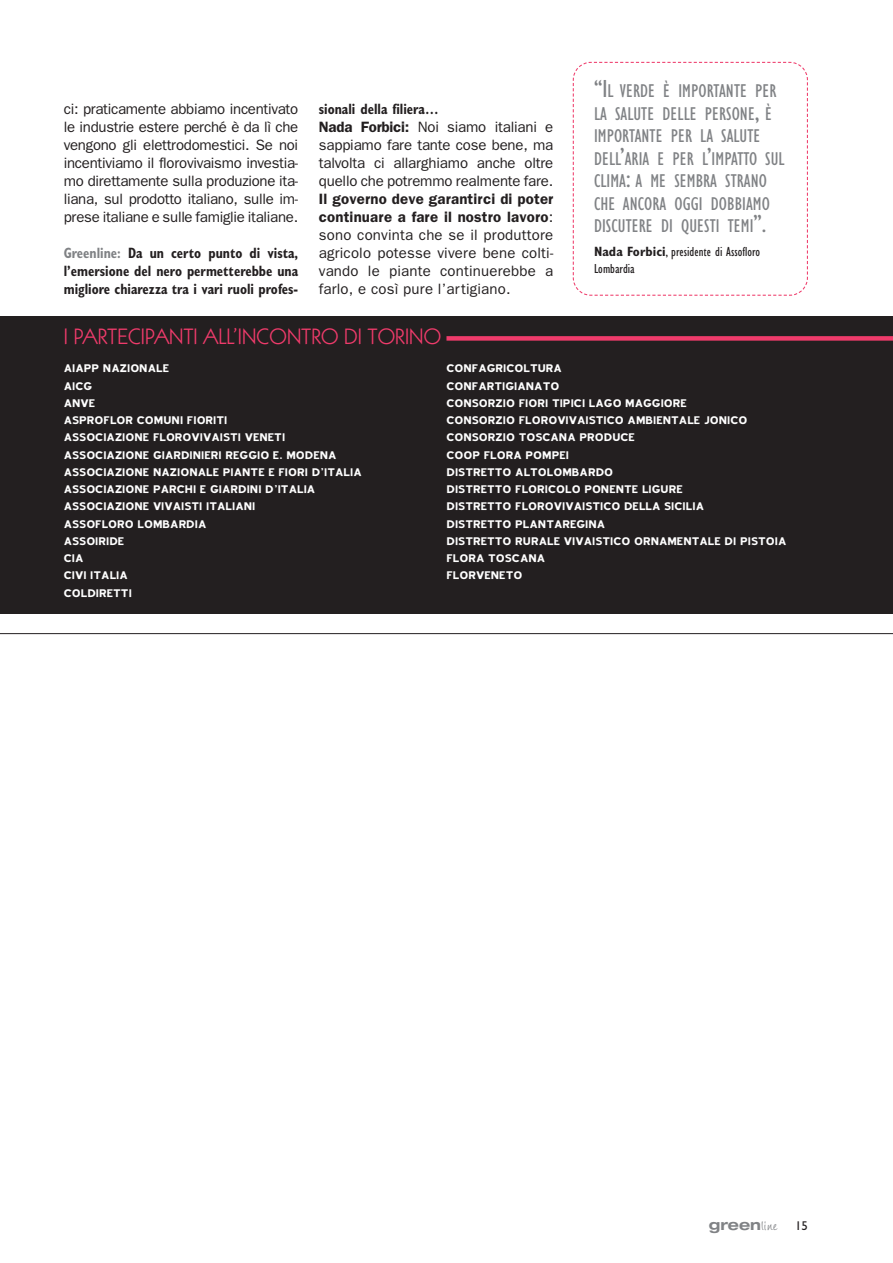
<style>
.page{position:relative;width:893px;height:1263px;background:#fff}
.page>*{position:absolute;margin:0;border:0;box-sizing:border-box;transform-origin:0 0}
.t1{font:22.5px "Kabel IT Cby BT";letter-spacing:.005em;color:#ef3b6b}
.t2{font:condensed 19.2px/22.5px "Gill Sans";letter-spacing:.005em;color:#808285}
.t3{font:15px/18px "Franklin Gothic";letter-spacing:-.01em;color:#231f20;text-align:justify}
.t4{font:700 condensed 15px/18px "Gill Sans";color:#231f20;text-align:justify;scale:.9 1}
.t5{font:700 expanded 14.7px "Helvetica Neue";color:#808285}
.t6{font:13.5px/17.2px "Blue Highway";letter-spacing:.005em;color:#fff}
.t7{font:condensed 13.5px/16.5px "Gill Sans";letter-spacing:.005em;color:#231f20}
.s1{color:#808285}
.s2{font-weight:600}
.s3{font-size:25.5px}
.s4{font-weight:700}
.s5{font-family:"Wiesbaden Swing";font-weight:400;font-stretch:normal;font-size:21px}
.s6{font-family:"Gill Sans";font-weight:400;font-stretch:normal;font-size:12.75px;color:#231f20}
</style>
<div class="page">
<svg style="left:572px;top:61px;width:236px;height:235px"></svg>
<div style="left:0;top:316px;width:893px;height:298px;background:#231f20"></div>
<div style="left:446px;top:336px;width:447px;height:5px;background:#ef3b6b"></div>
<hr style="left:0;top:633px;width:893px;height:1px;background:#231f20">
<p class="t3" style="left:64px;top:99px;width:236px">ci: praticamente abbiamo incentivato le industrie estere perché è da lì che vengono gli elettrodomestici. Se noi incentiviamo il florovivaismo investia&shy;mo direttamente sulla produzione ita&shy;liana, sul prodotto italiano, sulle im&shy;prese italiane e sulle famiglie italiane.</p>
<p class="t4" style="left:64px;top:245px;width:262px"><span class="s1">Greenline:</span> Da un certo punto di vista, l’emersione del nero permetterebbe una migliore chiarezza tra i vari ruoli profes-</p>
<p class="t4" style="left:319px;top:101px;width:134px">sionali della filiera…</p>
<p class="t3" style="left:319px;top:117px;width:236px"><span class="s2">Nada Forbici:</span> Noi siamo italiani e sappiamo fare tante cose bene, ma talvolta ci allarghiamo anche oltre quello che potremmo realmente fare.</p>
<p class="t3" style="left:319px;top:189px;width:236px"><span class="s2">Il governo deve garantirci di poter continuare a fare il nostro lavoro</span>: sono convinta che se il produttore agricolo potesse vivere bene colti&shy;vando le piante continuerebbe a farlo, e così pure l’artigiano.</p>
<h1 class="t1" style="left:64px;top:329px;width:379px">I PARTECIPANTI ALL’INCONTRO DI TORINO</h1>
<h2 class="t2" style="left:594px;top:81px;width:192px"><span class="s3">“I</span>L VERDE È IMPORTANTE PER<br>LA SALUTE DELLE PERSONE<span class="s3">,</span> È<br>IMPORTANTE PER LA SALUTE<br>DELL<span class="s3">’</span>ARIA E PER L<span class="s3">’</span>IMPATTO SUL<br>CLIMA<span class="s3">:</span> A ME SEMBRA STRANO<br>CHE ANCORA OGGI DOBBIAMO<br>DISCUTERE DI QUESTI TEMI<span class="s3">”.</span></h2>
<p class="t7" style="left:594px;top:245px;width:168px"><span class="s4">Nada Forbici</span>, presidente di Assofloro<br>Lombardia</p>
<p class="t6" style="left:64px;top:359px;width:299px">AIAPP NAZIONALE<br>AICG<br>ANVE<br>ASPROFLOR COMUNI FIORITI<br>ASSOCIAZIONE FLOROVIVAISTI VENETI<br>ASSOCIAZIONE GIARDINIERI REGGIO E. MODENA<br>ASSOCIAZIONE NAZIONALE PIANTE E FIORI D'ITALIA<br>ASSOCIAZIONE PARCHI E GIARDINI D’ITALIA<br>ASSOCIAZIONE VIVAISTI ITALIANI<br>ASSOFLORO LOMBARDIA<br>ASSOIRIDE<br>CIA<br>CIVI ITALIA<br>COLDIRETTI</p>
<p class="t6" style="left:446px;top:359px;width:341px">CONFAGRICOLTURA<br>CONFARTIGIANATO<br>CONSORZIO FIORI TIPICI LAGO MAGGIORE<br>CONSORZIO FLOROVIVAISTICO AMBIENTALE JONICO<br>CONSORZIO TOSCANA PRODUCE<br>COOP FLORA POMPEI<br>DISTRETTO ALTOLOMBARDO<br>DISTRETTO FLORICOLO PONENTE LIGURE<br>DISTRETTO FLOROVIVAISTICO DELLA SICILIA<br>DISTRETTO PLANTAREGINA<br>DISTRETTO RURALE VIVAISTICO ORNAMENTALE DI PISTOIA<br>FLORA TOSCANA<br>FLORVENETO</p>
<p class="t5" style="left:709px;top:1219px;width:101px">green<span class="s5">line</span> <span class="s6">15</span></p>
</div>
